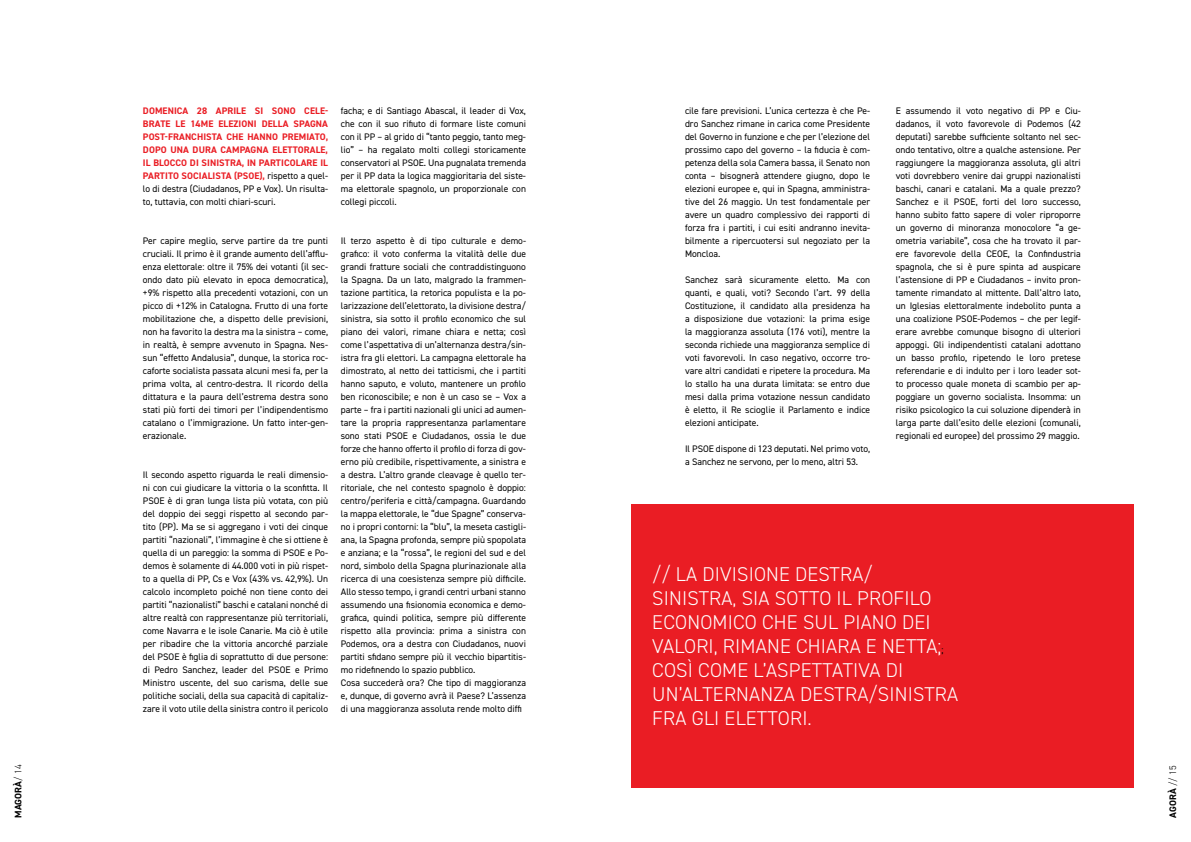
<style>
.page{position:relative;width:1191px;height:842px;background:#fff}
.page>*{position:absolute;margin:0;border:0;box-sizing:border-box;transform-origin:0 0}
.t1{font:300 20px/24px "DIN2014";letter-spacing:.01em;color:#fff}
.t2{font:9.5px/13px "DIN2014";color:#000;text-align:justify}
.t3{font:700 9.5px/13px "DIN2014";letter-spacing:.01em;color:#ea1d24;text-align:justify}
.t4{font:700 9.5px "DIN2014";letter-spacing:.01em;color:#000}
.s1{font-weight:300}
.s2{font-weight:400;color:#000}
.s3{font-weight:400;font-size:9.5px;color:#000}
</style>
<div class="page">
<div style="left:631px;top:504px;width:503px;height:283px;background:#ea1d24"></div>
<p class="t4" style="left:12px;top:818px;width:55px;rotate:-90deg">MAGORÀ<span class="s1">/ 14</span></p>
<p class="t3" style="left:143px;top:104px;width:187px">DOMENICA 28 APRILE SI SONO CELE-BRATE LE 14ME ELEZIONI DELLA SPAGNA POST-FRANCHISTA CHE HANNO PREMIATO, DOPO UNA DURA CAMPAGNA ELETTORALE, IL BLOCCO DI SINISTRA, IN PARTICOLARE IL PARTITO SOCIALISTA (PSOE), <span class="s2">rispetto a quel&shy;lo di destra (Ciudadanos, PP e Vox). Un risulta&shy;to, tuttavia, con molti chiari-scuri.</span></p>
<p class="t2" style="left:143px;top:234px;width:187px">Per capire meglio, serve partire da tre punti cruciali. Il primo è il grande aumento dell’afflu&shy;enza elettorale: oltre il 75% dei votanti (il sec&shy;ondo dato più elevato in epoca democratica), +9% rispetto alla precedenti votazioni, con un picco di +12% in Catalogna. Frutto di una forte mobilitazione che, a dispetto delle previsioni, non ha favorito la destra ma la sinistra – come, in realtà, è sempre avvenuto in Spagna. Nes&shy;sun “effetto Andalusia”, dunque, la storica roc&shy;caforte socialista passata alcuni mesi fa, per la prima volta, al centro-destra. Il ricordo della dittatura e la paura dell’estrema destra sono stati più forti dei timori per l’indipendentismo catalano o l’immigrazione. Un fatto inter-gen&shy;erazionale.</p>
<p class="t2" style="left:143px;top:468px;width:187px">Il secondo aspetto riguarda le reali dimensio&shy;ni con cui giudicare la vittoria o la sconfitta. Il PSOE è di gran lunga lista più votata, con più del doppio dei seggi rispetto al secondo par&shy;tito (PP). Ma se si aggregano i voti dei cinque partiti “nazionali”, l’immagine è che si ottiene è quella di un pareggio: la somma di PSOE e Po&shy;demos è solamente di 44.000 voti in più rispet&shy;to a quella di PP, Cs e Vox (43% vs. 42,9%). Un calcolo incompleto poiché non tiene conto dei partiti “nazionalisti” baschi e catalani nonché di altre realtà con rappresentanze più territoriali, come Navarra e le isole Canarie. Ma ciò è utile per ribadire che la vittoria ancorché parziale del PSOE è figlia di soprattutto di due persone: di Pedro Sanchez, leader del PSOE e Primo Ministro uscente, del suo carisma, delle sue politiche sociali, della sua capacità di capitaliz&shy;zare il voto utile della sinistra contro il pericolo</p>
<p class="t2" style="left:341px;top:104px;width:187px">facha; e di Santiago Abascal, il leader di Vox, che con il suo rifiuto di formare liste comuni con il PP – al grido di “tanto peggio, tanto meg&shy;lio” – ha regalato molti collegi storicamente conservatori al PSOE. Una pugnalata tremenda per il PP data la logica maggioritaria del siste&shy;ma elettorale spagnolo, un proporzionale con collegi piccoli.</p>
<p class="t2" style="left:341px;top:234px;width:187px;text-align:left">Il terzo aspetto è di tipo culturale e demo&shy;grafico: il voto conferma la vitalità delle due grandi fratture sociali che contraddistinguono la Spagna. Da un lato, malgrado la frammen&shy;tazione partitica, la retorica populista e la po&shy;larizzazione dell’elettorato, la divisione destra/ sinistra, sia sotto il profilo economico che sul piano dei valori, rimane chiara e netta; così come l’aspettativa di un’alternanza destra/sin&shy;istra fra gli elettori. La campagna elettorale ha dimostrato, al netto dei tatticismi, che i partiti hanno saputo, e voluto, mantenere un profilo ben riconoscibile; e non è un caso se – Vox a parte – fra i partiti nazionali gli unici ad aumen&shy;tare la propria rappresentanza parlamentare sono stati PSOE e Ciudadanos, ossia le due forze che hanno offerto il profilo di forza di gov&shy;erno più credibile, rispettivamente, a sinistra e a destra. L’altro grande cleavage è quello ter&shy;ritoriale, che nel contesto spagnolo è doppio: centro/periferia e città/campagna. Guardando la mappa elettorale, le “due Spagne” conserva&shy;no i propri contorni: la “blu”, la meseta castigli&shy;ana, la Spagna profonda, sempre più spopolata e anziana; e la “rossa”, le regioni del sud e del nord, simbolo della Spagna plurinazionale alla ricerca di una coesistenza sempre più difficile.<br>Allo stesso tempo, i grandi centri urbani stanno assumendo una fisionomia economica e demo&shy;grafica, quindi politica, sempre più differente rispetto alla provincia: prima a sinistra con Podemos, ora a destra con Ciudadanos, nuovi partiti sfidano sempre più il vecchio bipartitis&shy;mo ridefinendo lo spazio pubblico.<br>Cosa succederà ora? Che tipo di maggioranza e, dunque, di governo avrà il Paese? L’assenza di una maggioranza assoluta rende molto diffi</p>
<p class="t2" style="left:685px;top:104px;width:187px">cile fare previsioni. L’unica certezza è che Pe&shy;dro Sanchez rimane in carica come Presidente del Governo in funzione e che per l’elezione del prossimo capo del governo – la fiducia è com&shy;petenza della sola Camera bassa, il Senato non conta – bisognerà attendere giugno, dopo le elezioni europee e, qui in Spagna, amministra&shy;tive del 26 maggio. Un test fondamentale per avere un quadro complessivo dei rapporti di forza fra i partiti, i cui esiti andranno inevita&shy;bilmente a ripercuotersi sul negoziato per la Moncloa.</p>
<p class="t2" style="left:685px;top:273px;width:187px">Sanchez sarà sicuramente eletto. Ma con quanti, e quali, voti? Secondo l’art. 99 della Costituzione, il candidato alla presidenza ha a disposizione due votazioni: la prima esige la maggioranza assoluta (176 voti), mentre la seconda richiede una maggioranza semplice di voti favorevoli. In caso negativo, occorre tro&shy;vare altri candidati e ripetere la procedura. Ma lo stallo ha una durata limitata: se entro due mesi dalla prima votazione nessun candidato è eletto, il Re scioglie il Parlamento e indice elezioni anticipate.</p>
<p class="t2" style="left:685px;top:442px;width:187px">Il PSOE dispone di 123 deputati. Nel primo voto, a Sanchez ne servono, per lo meno, altri 53.</p>
<p class="t2" style="left:895px;top:104px;width:187px">E assumendo il voto negativo di PP e Ciu&shy;dadanos, il voto favorevole di Podemos (42 deputati) sarebbe sufficiente soltanto nel sec&shy;ondo tentativo, oltre a qualche astensione. Per raggiungere la maggioranza assoluta, gli altri voti dovrebbero venire dai gruppi nazionalisti baschi, canari e catalani. Ma a quale prezzo?<br>Sanchez e il PSOE, forti del loro successo, hanno subito fatto sapere di voler riproporre un governo di minoranza monocolore “a ge&shy;ometria variabile”, cosa che ha trovato il par&shy;ere favorevole della CEOE, la Confindustria spagnola, che si è pure spinta ad auspicare l’astensione di PP e Ciudadanos – invito pron&shy;tamente rimandato al mittente. Dall’altro lato, un Iglesias elettoralmente indebolito punta a una coalizione PSOE-Podemos – che per legif&shy;erare avrebbe comunque bisogno di ulteriori appoggi. Gli indipendentisti catalani adottano un basso profilo, ripetendo le loro pretese referendarie e di indulto per i loro leader sot&shy;to processo quale moneta di scambio per ap&shy;poggiare un governo socialista. Insomma: un risiko psicologico la cui soluzione dipenderà in larga parte dall’esito delle elezioni (comunali, regionali ed europee) del prossimo 29 maggio.</p>
<h1 class="t1" style="left:652px;top:562px;width:307px">// LA DIVISIONE DESTRA/<br>SINISTRA, SIA SOTTO IL PROFILO<br>ECONOMICO CHE SUL PIANO DEI<br>VALORI, RIMANE CHIARA E NETTA;<span class="s3">;<br></span>COSÌ COME L’ASPETTATIVA DI<br>UN’ALTERNANZA DESTRA/SINISTRA<br>FRA GLI ELETTORI.</h1>
<p class="t4" style="left:1166px;top:818px;width:54px;rotate:-90deg">AGORÀ <span class="s1">// 15</span></p>
</div>
